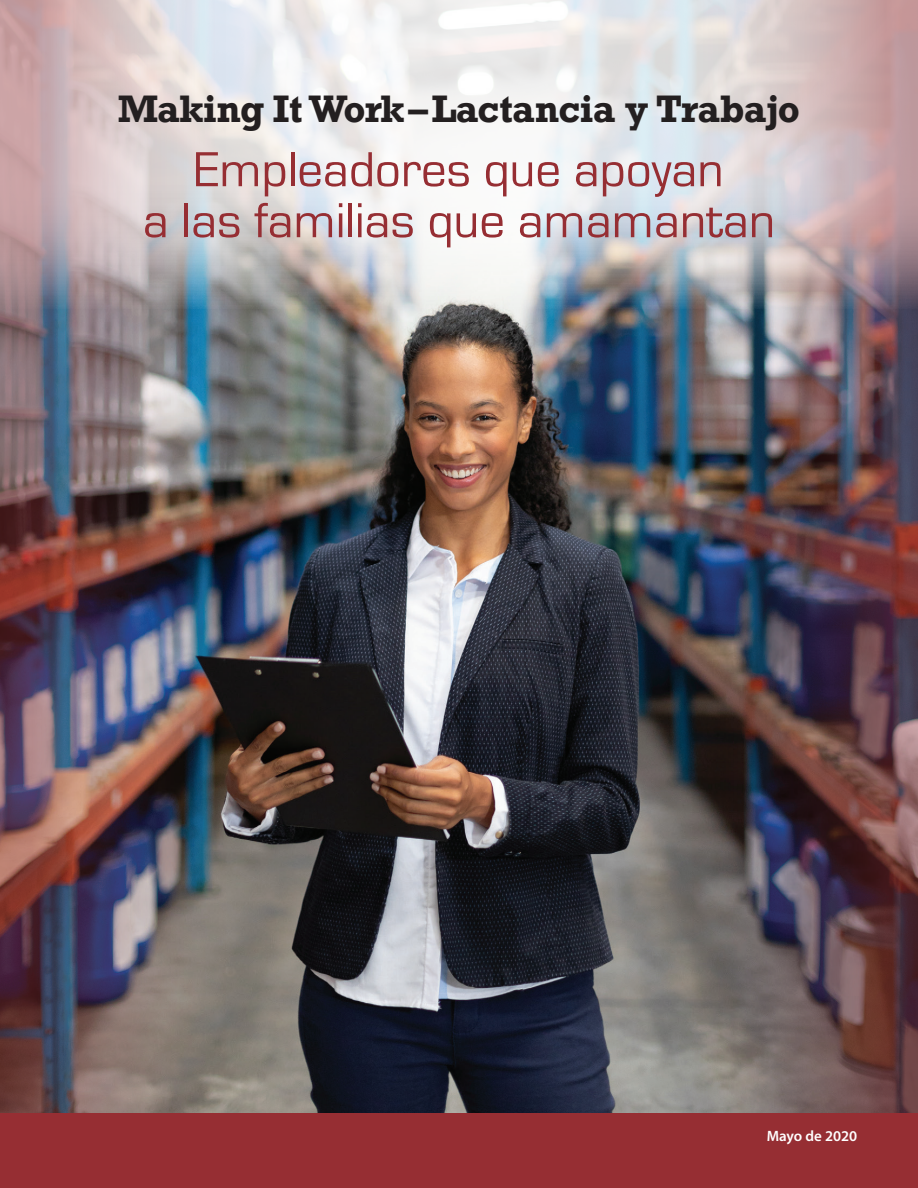
<style>
.page{position:relative;width:918px;height:1188px;background:#fff}
.page>*{position:absolute;margin:0;border:0;box-sizing:border-box;transform-origin:0 0}
.t1{font:51px/51px "Eurostile";color:#962e33;text-align:center}
.t2{font:700 36px "Rockwell";letter-spacing:-.01em;color:#231f20}
.t3{font:600 15px "Myriad Pro";color:#fff}
</style>
<div class="page">
<img style="left:250px;top:309px;width:418px;height:805px">
<svg style="left:250px;top:0;width:418px;height:309px"></svg>
<img style="left:0;top:0;width:250px;height:1114px">
<img style="left:668px;top:0;width:250px;height:1114px">
<div style="left:0;top:1114px;width:918px;height:74px;background:#962e33"></div>
<p class="t2" style="left:118px;top:85px;width:684px">Making It Work–Lactancia y Trabajo</p>
<p class="t1" style="left:143px;top:145px;width:634px">Empleadores que apoyan<br>a las familias que amamantan</p>
<p class="t3" style="left:767px;top:1126px;width:92px">Mayo de 2020</p>
</div>
